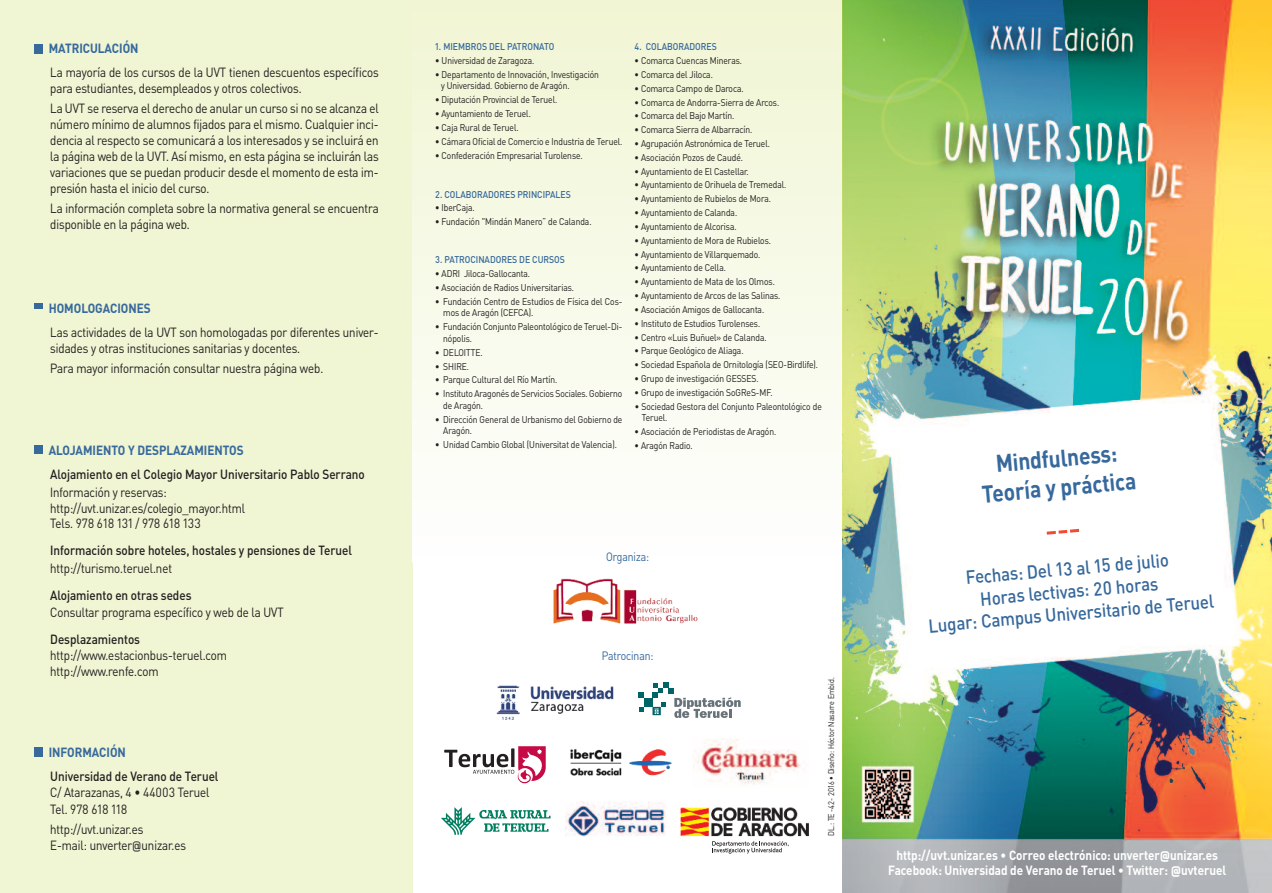
<style>
.page{position:relative;width:1272px;height:893px;background:#fff}
.page>*{position:absolute;margin:0;border:0;box-sizing:border-box;transform-origin:0 0}
.t1{font:700 24px/28.8px "Sapient Sans";color:#37699c;text-align:center;scale:.88 1}
.t2{font:500 18.75px/22.5px "Sapient Sans";color:#37699c;text-align:center;scale:.9 1}
.t3{font:13.2px/15.9px "Sapient Sans";color:#231f20;scale:.9 1}
.t4{font:500 13.2px "Sapient Sans";color:#231f20;scale:.9 1}
.t5{font:700 13.2px/15.9px "Sapient Sans";color:#fff;text-align:center;scale:.9 1}
.t6{font:700 13.2px "Sapient Sans";color:#37699c;scale:.9 1}
.t7{font:12px "Sapient Sans";color:#37699c;scale:.9 1}
.t8{font:9.75px/11.7px "Sapient Sans";color:#231f20;scale:.9 1}
.t9{font:500 9.75px "Sapient Sans";color:#37699c;scale:.9 1}
.t10{font:8.25px "Sapient Sans";color:#231f20;scale:.9 1}
</style>
<div class="page">
<div style="left:0;top:0;width:412px;height:893px;background:#f0f5d3"></div>
<div style="left:34px;top:44px;width:9px;height:9px;background:#37699c"></div>
<div style="left:34px;top:303px;width:9px;height:5px;background:#37699c"></div>
<div style="left:34px;top:747px;width:9px;height:10px;background:#37699c"></div>
<div style="left:34px;top:445px;width:9px;height:9px;background:#37699c"></div>
<img style="left:842px;top:0;width:429px;height:893px">
<svg style="left:1043px;top:527px;width:39px;height:9px"></svg>
<img style="left:553px;top:578px;width:145px;height:46px">
<img style="left:565px;top:801px;width:101px;height:36px">
<img style="left:695px;top:738px;width:106px;height:47px">
<img style="left:570px;top:749px;width:102px;height:27px">
<svg style="left:441px;top:807px;width:109px;height:28px"></svg>
<img style="left:496px;top:685px;width:118px;height:35px">
<svg style="left:444px;top:746px;width:101px;height:38px"></svg>
<svg style="left:638px;top:692px;width:5px;height:6px"></svg>
<div style="left:643px;top:698px;width:9px;height:9px;background:#006467"></div>
<svg style="left:639px;top:707px;width:4px;height:4px"></svg>
<svg style="left:652px;top:682px;width:88px;height:36px"></svg>
<img style="left:680px;top:807px;width:129px;height:40px">
<svg style="left:712px;top:841px;width:76px;height:13px"></svg>
<h3 class="t6" style="left:49px;top:41px;width:101px">MATRICULACIÓN</h3>
<h3 class="t3" style="left:50px;top:65px;width:366px">La mayoría de los cursos de la UVT tienen descuentos específicos para estudiantes, desempleados y otros colectivos.</h3>
<p class="t3" style="left:50px;top:101px;width:366px;text-align:justify">La UVT se reserva el derecho de anular un curso si no se alcanza el número mínimo de alumnos fijados para el mismo. Cualquier inci&shy;dencia al respecto se comunicará a los interesados y se incluirá en la página web de la UVT. Así mismo, en esta página se incluirán las variaciones que se puedan producir desde el momento de esta im&shy;presión hasta el inicio del curso.</p>
<h3 class="t3" style="left:50px;top:201px;width:366px">La información completa sobre la normativa general se encuentra disponible en la página web.</h3>
<h3 class="t6" style="left:49px;top:301px;width:115px">HOMOLOGACIONES</h3>
<h3 class="t3" style="left:50px;top:324px;width:366px">Las actividades de la UVT son homologadas por diferentes univer&shy;sidades y otras instituciones sanitarias y docentes.</h3>
<h3 class="t3" style="left:50px;top:361px;width:305px">Para mayor información consultar nuestra página web.</h3>
<h3 class="t6" style="left:49px;top:442px;width:218px">ALOJAMIENTO Y DESPLAZAMIENTOS</h3>
<h3 class="t4" style="left:50px;top:466px;width:351px">Alojamiento en el Colegio Mayor Universitario Pablo Serrano</h3>
<h3 class="t3" style="left:50px;top:484px;width:218px">Información y reservas: http://uvt.unizar.es/colegio_mayor.html<br>Tels. 978 618 131 / 978 618 133</h3>
<h3 class="t4" style="left:50px;top:543px;width:337px">Información sobre hoteles, hostales y pensiones de Teruel</h3>
<h3 class="t3" style="left:50px;top:560px;width:137px">http://turismo.teruel.net</h3>
<h3 class="t4" style="left:50px;top:587px;width:158px">Alojamiento en otras sedes</h3>
<h3 class="t3" style="left:50px;top:605px;width:261px">Consultar programa específico y web de la UVT</h3>
<h3 class="t4" style="left:50px;top:632px;width:101px">Desplazamientos</h3>
<h3 class="t3" style="left:50px;top:647px;width:198px">http://www.estacionbus-teruel.com http://www.renfe.com</h3>
<h3 class="t6" style="left:49px;top:744px;width:87px">INFORMACIÓN</h3>
<h3 class="t4" style="left:50px;top:768px;width:188px">Universidad de Verano de Teruel</h3>
<h3 class="t3" style="left:50px;top:784px;width:178px;line-height:16.6px">C/ Atarazanas, 4 • 44003 Teruel<br>Tel. 978 618 118</h3>
<h3 class="t3" style="left:50px;top:822px;width:152px">http://uvt.unizar.es<br>E-mail: unverter@unizar.es</h3>
<p class="t9" style="left:435px;top:41px;width:134px">1. MIEMBROS DEL PATRONATO</p>
<p class="t8" style="left:435px;top:55px;width:112px">• Universidad de Zaragoza.</p>
<p class="t8" style="left:441px;top:69px;width:177px;text-indent:-6px">• Departamento de Innovación, Investigación y Universidad. Gobierno de Aragón.</p>
<p class="t8" style="left:435px;top:94px;width:137px">• Diputación Provincial de Teruel.</p>
<p class="t8" style="left:435px;top:108px;width:108px">• Ayuntamiento de Teruel.</p>
<p class="t8" style="left:435px;top:122px;width:94px">• Caja Rural de Teruel.</p>
<p class="t8" style="left:435px;top:136px;width:209px">• Cámara Oficial de Comercio e Industria de Teruel.</p>
<p class="t8" style="left:435px;top:149px;width:165px">• Confederación Empresarial Turolense.</p>
<p class="t9" style="left:435px;top:189px;width:152px">2. COLABORADORES PRINCIPALES</p>
<p class="t8" style="left:435px;top:202px;width:45px">• IberCaja.</p>
<p class="t8" style="left:435px;top:216px;width:175px">• Fundación "Mindán Manero” de Calanda.</p>
<p class="t9" style="left:435px;top:254px;width:146px">3. PATROCINADORES DE CURSOS</p>
<p class="t8" style="left:435px;top:268px;width:107px">• ADRI Jiloca-Gallocanta.</p>
<p class="t8" style="left:435px;top:282px;width:156px">• Asociación de Radios Universitarias.</p>
<p class="t8" style="left:443px;top:295px;width:200px;text-indent:-8px">• Fundación Centro de Estudios de Física del Cos&shy;mos de Aragón (CEFCA).</p>
<p class="t8" style="left:443px;top:321px;width:200px;text-indent:-8px">• Fundación Conjunto Paleontológico de Teruel-Di&shy;nópolis.</p>
<p class="t8" style="left:435px;top:346px;width:54px">• DELOITTE.</p>
<p class="t8" style="left:435px;top:360px;width:39px">• SHIRE.</p>
<p class="t8" style="left:435px;top:374px;width:137px">• Parque Cultural del Río Martín.</p>
<p class="t8" style="left:443px;top:388px;width:200px;text-indent:-8px">• Instituto Aragonés de Servicios Sociales. Gobierno de Aragón.</p>
<p class="t8" style="left:443px;top:413px;width:200px;text-indent:-8px">• Dirección General de Urbanismo del Gobierno de<br>Aragón.</p>
<p class="t8" style="left:435px;top:439px;width:203px">• Unidad Cambio Global (Universitat de Valencia).</p>
<p class="t9" style="left:634px;top:41px;width:93px">4. COLABORADORES</p>
<p class="t8" style="left:634px;top:55px;width:121px">• Comarca Cuencas Mineras.</p>
<p class="t8" style="left:634px;top:69px;width:88px">• Comarca del Jiloca.</p>
<p class="t8" style="left:634px;top:82px;width:123px">• Comarca Campo de Daroca.</p>
<p class="t8" style="left:634px;top:96px;width:162px">• Comarca de Andorra-Sierra de Arcos.</p>
<p class="t8" style="left:634px;top:110px;width:112px">• Comarca del Bajo Martín.</p>
<p class="t8" style="left:634px;top:124px;width:132px">• Comarca Sierra de Albarracín.</p>
<p class="t8" style="left:634px;top:138px;width:152px">• Agrupación Astronómica de Teruel.</p>
<p class="t8" style="left:634px;top:152px;width:122px">• Asociación Pozos de Caudé.</p>
<p class="t8" style="left:634px;top:165px;width:128px">• Ayuntamiento de El Castellar.</p>
<p class="t8" style="left:634px;top:179px;width:170px">• Ayuntamiento de Orihuela de Tremedal.</p>
<p class="t8" style="left:634px;top:193px;width:153px">• Ayuntamiento de Rubielos de Mora.</p>
<p class="t8" style="left:634px;top:207px;width:115px">• Ayuntamiento de Calanda.</p>
<p class="t8" style="left:634px;top:221px;width:115px">• Ayuntamiento de Alcorisa.</p>
<p class="t8" style="left:634px;top:235px;width:153px">• Ayuntamiento de Mora de Rubielos.</p>
<p class="t8" style="left:634px;top:248px;width:141px">• Ayuntamiento de Villarquemado.</p>
<p class="t8" style="left:634px;top:262px;width:103px">• Ayuntamiento de Cella.</p>
<p class="t8" style="left:634px;top:276px;width:157px">• Ayuntamiento de Mata de los Olmos.</p>
<p class="t8" style="left:634px;top:290px;width:163px">• Ayuntamiento de Arcos de las Salinas.</p>
<p class="t8" style="left:634px;top:304px;width:145px">• Asociación Amigos de Gallocanta.</p>
<p class="t8" style="left:634px;top:318px;width:141px">• Instituto de Estudios Turolenses.</p>
<p class="t8" style="left:634px;top:331px;width:148px">• Centro «Luis Buñuel» de Calanda.</p>
<p class="t8" style="left:634px;top:345px;width:122px">• Parque Geológico de Aliaga.</p>
<p class="t8" style="left:634px;top:359px;width:205px">• Sociedad Española de Ornitología (SEO-Birdlife).</p>
<p class="t8" style="left:634px;top:373px;width:139px">• Grupo de investigación GESSES.</p>
<p class="t8" style="left:634px;top:387px;width:155px">• Grupo de investigación SoGReS-MF.</p>
<p class="t8" style="left:642px;top:400px;width:201px;text-indent:-7px">• Sociedad Gestora del Conjunto Paleontológico de<br>Teruel.</p>
<p class="t8" style="left:634px;top:426px;width:159px">• Asociación de Periodistas de Aragón.</p>
<p class="t8" style="left:634px;top:440px;width:66px">• Aragón Radio.</p>
<p class="t7" style="left:606px;top:550px;width:49px">Organiza:</p>
<p class="t7" style="left:601px;top:649px;width:59px">Patrocinan:</p>
<p class="t10" style="left:826px;top:836px;width:177px;rotate:-90deg">DL.: TE -42- 2016 • Diseño: Héctor Nasarre Embid.</p>
<h1 class="t1" style="left:978px;top:451px;width:177px;rotate:-5deg">Mindfulness:<br>Teoría y práctica</h1>
<h2 class="t2" style="left:923px;top:570px;width:320px;rotate:-5deg">Fechas: Del 13 al 15 de julio<br>Horas lectivas: 20 horas<br>Lugar: Campus Universitario de Teruel</h2>
<h3 class="t5" style="left:888px;top:847px;width:377px">http://uvt.unizar.es • Correo electrónico: unverter@unizar.es<br>Facebook: Universidad de Verano de Teruel • Twitter: @uvteruel</h3>
</div>
